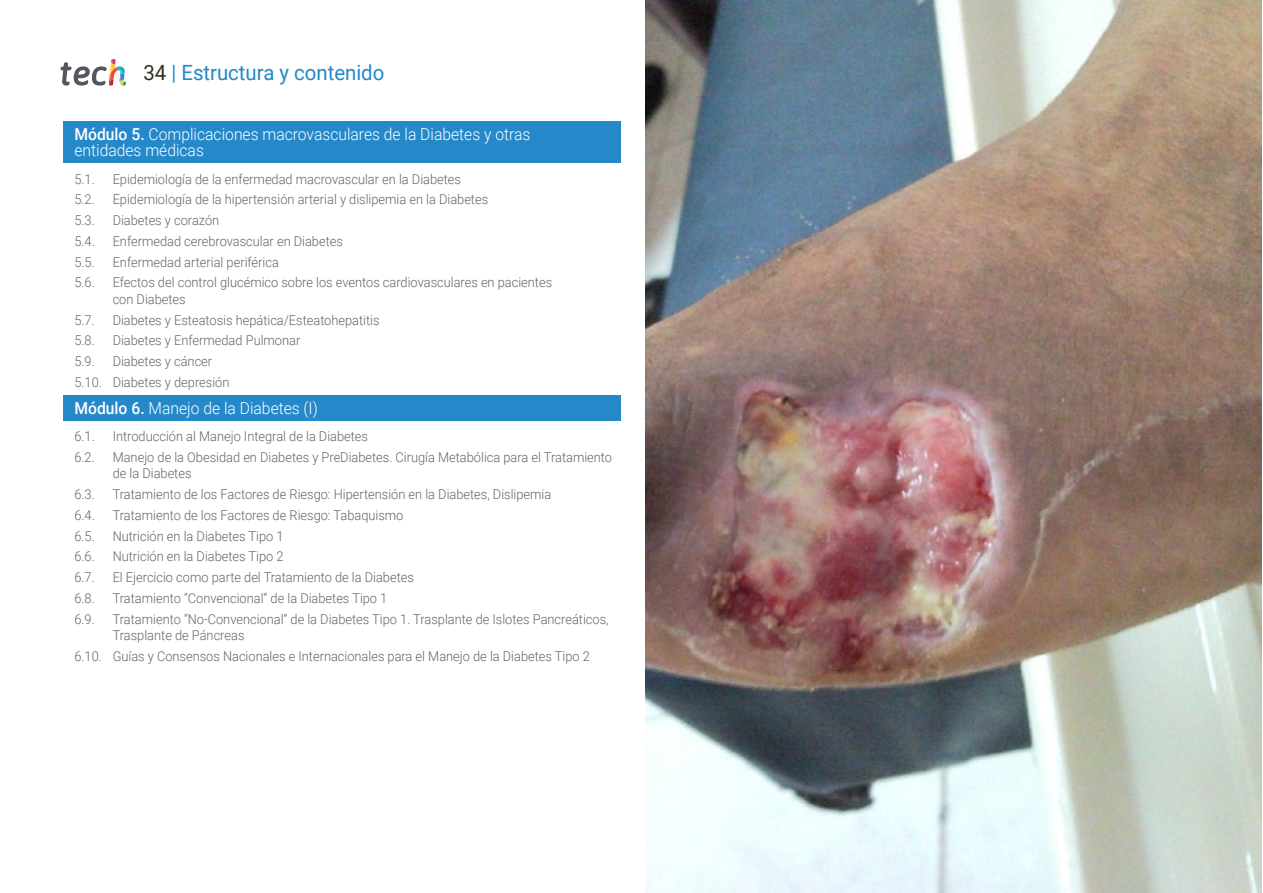
<style>
.page{position:relative;width:1263px;height:893px;background:#fff}
.page>*{position:absolute;margin:0;border:0;box-sizing:border-box;transform-origin:0 0}
.t1{font:21px "Roboto";color:#2488c9}
.t2{font:300 16.5px/16.5px "Roboto";color:#fff;scale:.95 1}
.t3{font:300 13.5px/16.5px "Roboto";color:#61646a;scale:.95 1}
.s1{color:#312e20}
.s2{font-weight:500}
</style>
<div class="page">
<svg style="left:61px;top:59px;width:65px;height:27px"></svg>
<img style="left:645px;top:0;width:617px;height:893px">
<div style="left:63px;top:121px;width:558px;height:42px;background:#2488c9"></div>
<div style="left:63px;top:395px;width:558px;height:25px;background:#2488c9"></div>
<h1 class="t1" style="left:144px;top:57px;width:242px"><span class="s1">34</span> | Estructura y contenido</h1>
<p class="t2" style="left:74px;top:125px;width:482px"><span class="s2">Módulo 5.</span> Complicaciones macrovasculares de la Diabetes y otras entidades médicas</p>
<p class="t3" style="left:74px;top:170px;width:23px">5.1.</p>
<p class="t3" style="left:113px;top:170px;width:368px">Epidemiología de la enfermedad macrovascular en la Diabetes</p>
<p class="t3" style="left:74px;top:191px;width:23px">5.2.</p>
<p class="t3" style="left:113px;top:191px;width:397px">Epidemiología de la hipertensión arterial y dislipemia en la Diabetes</p>
<p class="t3" style="left:74px;top:212px;width:23px">5.3.</p>
<p class="t3" style="left:113px;top:212px;width:114px">Diabetes y corazón</p>
<p class="t3" style="left:74px;top:232px;width:23px">5.4.</p>
<p class="t3" style="left:113px;top:232px;width:244px">Enfermedad cerebrovascular en Diabetes</p>
<p class="t3" style="left:74px;top:253px;width:23px">5.5.</p>
<p class="t3" style="left:113px;top:253px;width:176px">Enfermedad arterial periférica</p>
<p class="t3" style="left:74px;top:274px;width:23px">5.6.</p>
<p class="t3" style="left:113px;top:274px;width:464px">Efectos del control glucémico sobre los eventos cardiovasculares en pacientes con Diabetes</p>
<p class="t3" style="left:74px;top:311px;width:23px">5.7.</p>
<p class="t3" style="left:113px;top:311px;width:282px">Diabetes y Esteatosis hepática/Esteatohepatitis</p>
<p class="t3" style="left:74px;top:332px;width:23px">5.8.</p>
<p class="t3" style="left:113px;top:332px;width:199px">Diabetes y Enfermedad Pulmonar</p>
<p class="t3" style="left:74px;top:353px;width:23px">5.9.</p>
<p class="t3" style="left:74px;top:350px;width:165px;line-height:20.7px;text-indent:38px">Diabetes y cáncer<br>5.10. Diabetes y depresión</p>
<p class="t2" style="left:74px;top:399px;width:258px"><span class="s2">Módulo 6.</span> Manejo de la Diabetes (I)</p>
<p class="t3" style="left:74px;top:428px;width:23px">6.1.</p>
<p class="t3" style="left:113px;top:428px;width:270px">Introducción al Manejo Integral de la Diabetes</p>
<p class="t3" style="left:74px;top:448px;width:23px">6.2.</p>
<p class="t3" style="left:113px;top:448px;width:527px">Manejo de la Obesidad en Diabetes y PreDiabetes. Cirugía Metabólica para el Tratamiento de la Diabetes</p>
<p class="t3" style="left:74px;top:486px;width:23px">6.3.</p>
<p class="t3" style="left:113px;top:486px;width:463px">Tratamiento de los Factores de Riesgo: Hipertensión en la Diabetes, Dislipemia</p>
<p class="t3" style="left:74px;top:506px;width:23px">6.4.</p>
<p class="t3" style="left:113px;top:506px;width:308px">Tratamiento de los Factores de Riesgo: Tabaquismo</p>
<p class="t3" style="left:74px;top:527px;width:23px">6.5.</p>
<p class="t3" style="left:113px;top:527px;width:181px">Nutrición en la Diabetes Tipo 1</p>
<p class="t3" style="left:74px;top:548px;width:23px">6.6.</p>
<p class="t3" style="left:113px;top:548px;width:181px">Nutrición en la Diabetes Tipo 2</p>
<p class="t3" style="left:74px;top:569px;width:23px">6.7.</p>
<p class="t3" style="left:113px;top:569px;width:319px">El Ejercicio como parte del Tratamiento de la Diabetes</p>
<p class="t3" style="left:74px;top:589px;width:23px">6.8.</p>
<p class="t3" style="left:113px;top:589px;width:291px">Tratamiento “Convencional” de la Diabetes Tipo 1</p>
<p class="t3" style="left:74px;top:610px;width:23px">6.9.</p>
<p class="t3" style="left:113px;top:610px;width:523px">Tratamiento “No-Convencional” de la Diabetes Tipo 1. Trasplante de Islotes Pancreáticos,<br>Trasplante de Páncreas</p>
<p class="t3" style="left:74px;top:647px;width:544px">6.10. Guías y Consensos Nacionales e Internacionales para el Manejo de la Diabetes Tipo 2</p>
</div>
